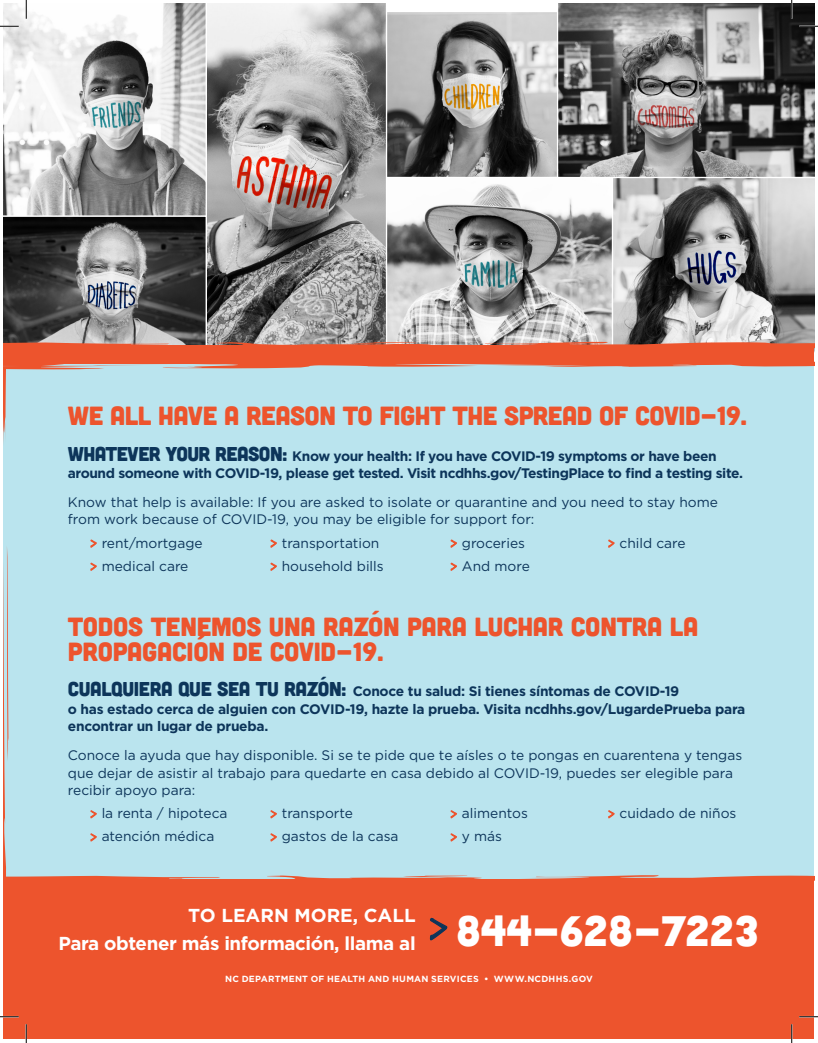
<style>
.page{position:relative;width:818px;height:1043px;background:#fff}
.page>*{position:absolute;margin:0;border:0;box-sizing:border-box;transform-origin:0 0}
.t1{font:42.5px "Cubano Sharp";color:#fff}
.t2{font:26.25px/25px "Cubano";letter-spacing:-.01em;color:#ed542d}
.t3{font:700 18.75px/28.1px "Gotham";letter-spacing:-.02em;color:#fff}
.t4{font:13.75px/17.5px "Gotham";color:#0d355a}
.t5{font:700 13.75px/17.5px "Gotham";letter-spacing:-.03em;color:#0d355a}
.t6{font:700 8.88px "Gotham";letter-spacing:.025em;color:#fff}
.s1{font-family:"Cubano";font-weight:400;font-size:20px}
.s2{font-family:"Mistral";font-size:12.5px;color:#ed542d}
</style>
<div class="page">
<div style="left:4px;top:359px;width:810px;height:680px;background:#ed542d"></div>
<div style="left:299px;top:368px;width:515px;height:514px;background:#bae4ee"></div>
<div style="left:4px;top:363px;width:295px;height:520px;background:#bae4ee"></div>
<svg style="left:373px;top:875px;width:96px;height:2px"></svg>
<svg style="left:7px;top:545px;width:2px;height:216px"></svg>
<svg style="left:93px;top:361px;width:721px;height:7px;background:#dc8169"></svg>
<svg style="left:248px;top:4px;width:566px;height:341px;background:#979594"></svg>
<svg style="left:4px;top:4px;width:244px;height:341px"></svg>
<svg style="left:322px;top:342px;width:96px;height:2px"></svg>
<div style="left:4px;top:345px;width:810px;height:14px;background:#ed542d"></div>
<svg style="left:0;top:25px;width:19px;height:2px"></svg>
<svg style="left:799px;top:25px;width:19px;height:2px"></svg>
<svg style="left:0;top:1015px;width:19px;height:2px"></svg>
<svg style="left:799px;top:1015px;width:19px;height:2px"></svg>
<svg style="left:25px;top:0;width:2px;height:19px"></svg>
<svg style="left:25px;top:1024px;width:2px;height:18px"></svg>
<svg style="left:790px;top:0;width:2px;height:19px"></svg>
<svg style="left:790px;top:1024px;width:2px;height:18px"></svg>
<h2 class="t2" style="left:68px;top:402px;width:680px">WE ALL HAVE A REASON TO FIGHT THE SPREAD OF COVID-19.</h2>
<p class="t5" style="left:68px;top:447px;width:676px"><span class="s1">WHATEVER YOUR REASON:</span> Know your health: If you have COVID-19 symptoms or have been around someone with COVID-19, please get tested. Visit ncdhhs.gov/TestingPlace to find a testing site.</p>
<p class="t4" style="left:68px;top:493px;width:651px">Know that help is available: If you are asked to isolate or quarantine and you need to stay home from work because of COVID-19, you may be eligible for support for:</p>
<p class="t4" style="left:90px;top:533px;width:114px"><span class="s2">&gt;</span> rent/mortgage</p>
<p class="t4" style="left:270px;top:533px;width:110px"><span class="s2">&gt;</span> transportation</p>
<p class="t4" style="left:450px;top:533px;width:76px"><span class="s2">&gt;</span> groceries</p>
<p class="t4" style="left:608px;top:533px;width:79px"><span class="s2">&gt;</span> child care</p>
<p class="t4" style="left:90px;top:556px;width:99px"><span class="s2">&gt;</span> medical care</p>
<p class="t4" style="left:270px;top:556px;width:115px"><span class="s2">&gt;</span> household bills</p>
<p class="t4" style="left:450px;top:556px;width:81px"><span class="s2">&gt;</span> And more</p>
<h2 class="t2" style="left:68px;top:612px;width:632px">TODOS TENEMOS UNA RAZÓN PARA LUCHAR CONTRA LA<br>PROPAGACIÓN DE COVID-19.</h2>
<p class="t5" style="left:68px;top:682px;width:679px"><span class="s1">CUALQUIERA QUE SEA TU RAZÓN:</span> Conoce tu salud: Si tienes síntomas de COVID-19<br>o has estado cerca de alguien con COVID-19, hazte la prueba. Visita ncdhhs.gov/LugardePrueba para encontrar un lugar de prueba.</p>
<p class="t4" style="left:68px;top:746px;width:675px">Conoce la ayuda que hay disponible. Si se te pide que te aísles o te pongas en cuarentena y tengas que dejar de asistir al trabajo para quedarte en casa debido al COVID-19, puedes ser elegible para recibir apoyo para:</p>
<p class="t4" style="left:90px;top:804px;width:138px"><span class="s2">&gt;</span> la renta / hipoteca</p>
<p class="t4" style="left:270px;top:804px;width:84px"><span class="s2">&gt;</span> transporte</p>
<p class="t4" style="left:450px;top:804px;width:79px"><span class="s2">&gt;</span> alimentos</p>
<p class="t4" style="left:608px;top:804px;width:130px"><span class="s2">&gt;</span> cuidado de niños</p>
<p class="t4" style="left:90px;top:827px;width:125px"><span class="s2">&gt;</span> atención médica</p>
<p class="t4" style="left:270px;top:827px;width:129px"><span class="s2">&gt;</span> gastos de la casa</p>
<p class="t4" style="left:450px;top:827px;width:53px"><span class="s2">&gt;</span> y más</p>
<h3 class="t3" style="left:58px;top:901px;width:391px;text-indent:130px">TO LEARN MORE, CALL<br>Para obtener más información, llama al <sup>&gt;</sup></h3>
<p class="t6" style="left:225px;top:973px;width:369px">NC DEPARTMENT OF HEALTH AND HUMAN SERVICES • WWW.NCDHHS.GOV</p>
<h1 class="t1" style="left:455px;top:902px;width:305px">844-628-7223</h1>
</div>
